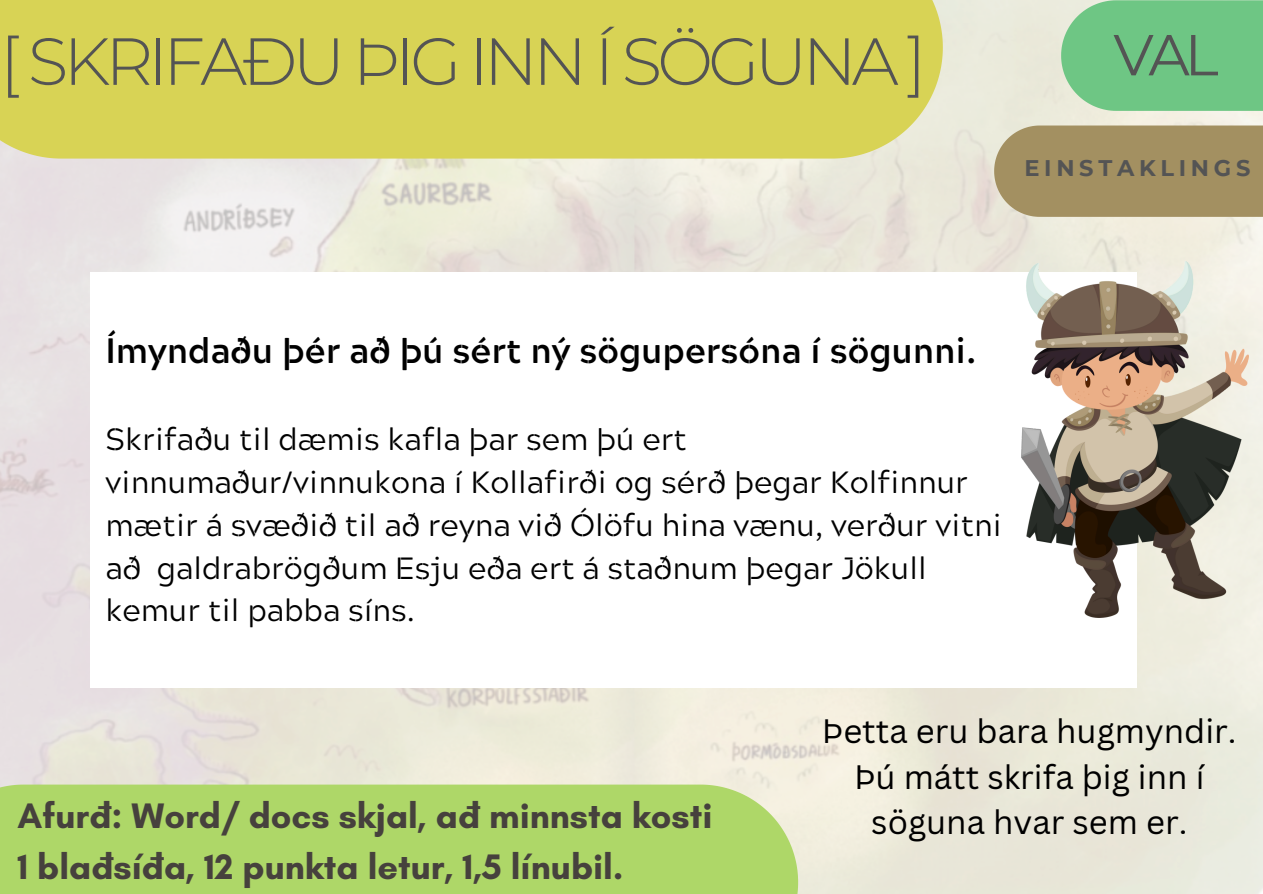
<style>
.page{position:relative;width:1263px;height:894px;background:#fff}
.page>*{position:absolute;margin:0;border:0;box-sizing:border-box;transform-origin:0 0}
.t1{font:300 66.45px "Montserrat";letter-spacing:-.07em;color:#545454}
.t2{font:57.6px "Montserrat";color:#545454}
.t3{font:700 36px/50.1px "Glacial Indifference";color:#46413d}
.t4{font:700 35.25px "Acherus Militant 1";color:#000}
.t5{font:33px/45.3px "Canva Sans";color:#000;text-align:center}
.t6{font:30.75px/42.8px "Acherus Militant 1";color:#000}
.t7{font:700 22.5px "Montserrat";letter-spacing:.21em;color:#545454}
</style>
<div class="page">
<img style="left:0;top:0;width:1263px;height:893px">
<div style="left:994px;top:125px;width:269px;height:92px;background:#a39061"></div>
<div style="left:0;top:0;width:943px;height:158px;background:#d8d355"></div>
<svg style="left:1061px;top:0;width:202px;height:111px;background:#75c889"></svg>
<div style="left:0;top:784px;width:798px;height:109px;background:#aed768"></div>
<div style="left:91px;top:272px;width:1046px;height:415px;background:#fff"></div>
<img style="left:1021px;top:261px;width:227px;height:356px">
<p class="t1" style="left:0;top:20px;width:928px">[ SKRIFAÐU ÞIG INN Í SÖGUNA]</p>
<h1 class="t2" style="left:1113px;top:20px;width:107px">VAL</h1>
<p class="t7" style="left:1024px;top:154px;width:228px">EINSTAKLINGS</p>
<p class="t4" style="left:105px;top:337px;width:872px">Ímyndaðu þér að þú sért ný sögupersóna í sögunni.</p>
<p class="t6" style="left:105px;top:421px;width:898px">Skrifaðu til dæmis kafla þar sem þú ert vinnumaður/vinnukona í Kollafirði og sérð þegar Kolfinnur mætir á svæðið til að reyna við Ólöfu hina vænu, verður vitni að galdrabrögðum Esju eða ert á staðnum þegar Jökull kemur til pabba síns.</p>
<h2 class="t3" style="left:17px;top:790px;width:696px">Afurð: Word/ docs skjal, að minnsta kosti<br>1 blaðsíða, 12 punkta letur, 1,5 línubil.</h2>
<p class="t5" style="left:822px;top:707px;width:416px">Þetta eru bara hugmyndir.<br>Þú mátt skrifa þig inn í söguna hvar sem er.</p>
</div>
